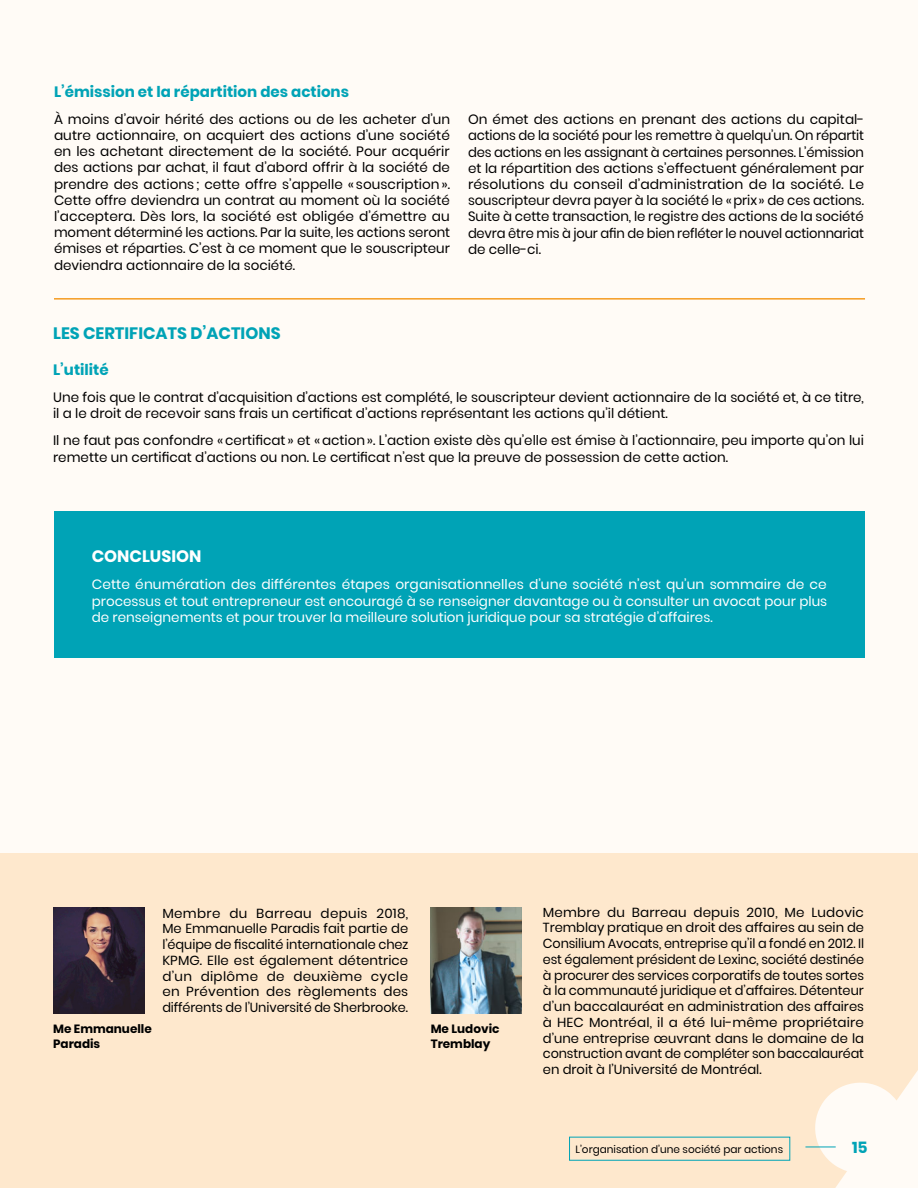
<style>
.page{position:relative;width:918px;height:1188px;background:#fffbf6}
.page>*{position:absolute;margin:0;border:0;box-sizing:border-box;transform-origin:0 0}
.t1{font:700 16.5px "Poppins";color:#00a3b6}
.t2{font:700 16.5px "Poppins";color:#fff}
.t3{font:700 15.75px "Poppins";color:#00a3b6}
.t4{font:700 15px "Poppins";color:#00a3b6}
.t5{font:13.5px/16.2px "Poppins";color:#000;text-align:justify}
.t6{font:13.5px/16.2px "Poppins";color:#fff;text-align:justify}
.t7{font:13.2px/15.8px "Poppins";letter-spacing:-.01em;color:#000;text-align:justify}
.t8{font:700 12px/14.4px "Poppins";color:#000}
.t9{font:10.5px "Poppins";color:#000}
</style>
<div class="page">
<div style="left:54px;top:511px;width:810px;height:147px;background:#00a3b6"></div>
<div style="left:756px;top:853px;width:162px;height:173px;background:#fee8cd"></div>
<svg style="left:778px;top:1026px;width:140px;height:162px;fill:#fee8cd"></svg>
<div style="left:0;top:853px;width:778px;height:335px;background:#fee8cd"></div>
<img style="left:431px;top:907px;width:90px;height:107px">
<img style="left:54px;top:907px;width:90px;height:107px">
<hr style="left:805px;top:1147px;width:31px;height:1px;background:#00a3b6">
<hr style="left:54px;top:298px;width:811px;height:2px;background:#f59b21">
<p class="t4" style="left:54px;top:83px;width:297px">L’émission et la répartition des actions</p>
<p class="t5" style="left:54px;top:111px;width:398px">À moins d’avoir hérité des actions ou de les acheter d’un autre actionnaire, on acquiert des actions d’une société en les achetant directement de la société. Pour acquérir des actions par achat, il faut d’abord offrir à la société de prendre des actions; cette offre s’appelle « souscription».<br>Cette offre deviendra un contrat au moment où la société l’acceptera. Dès lors, la société est obligée d’émettre au moment déterminé les actions. Par la suite, les actions seront émises et réparties. C’est à ce moment que le souscripteur deviendra actionnaire de la société.</p>
<p class="t5" style="left:468px;top:111px;width:398px">On émet des actions en prenant des actions du capital&shy;actions de la société pour les remettre à quelqu’un. On répartit des actions en les assignant à certaines personnes. L’émission et la répartition des actions s’effectuent généralement par résolutions du conseil d’administration de la société. Le souscripteur devra payer à la société le «prix» de ces actions.<br>Suite à cette transaction, le registre des actions de la société devra être mis à jour afin de bien refléter le nouvel actionnariat de celle-ci.</p>
<p class="t1" style="left:53px;top:324px;width:229px">LES CERTIFICATS D’ACTIONS</p>
<p class="t4" style="left:53px;top:361px;width:57px">L’utilité</p>
<p class="t5" style="left:53px;top:389px;width:812px">Une fois que le contrat d’acquisition d’actions est complété, le souscripteur devient actionnaire de la société et, à ce titre, il a le droit de recevoir sans frais un certificat d’actions représentant les actions qu’il détient.</p>
<p class="t5" style="left:53px;top:433px;width:812px">Il ne faut pas confondre «certificat » et «action». L’action existe dès qu’elle est émise à l’actionnaire, peu importe qu’on lui remette un certificat d’actions ou non. Le certificat n’est que la preuve de possession de cette action.</p>
<p class="t2" style="left:92px;top:547px;width:111px">CONCLUSION</p>
<p class="t6" style="left:92px;top:577px;width:737px">Cette énumération des différentes étapes organisationnelles d’une société n’est qu’un sommaire de ce processus et tout entrepreneur est encouragé à se renseigner davantage ou à consulter un avocat pour plus de renseignements et pour trouver la meilleure solution juridique pour sa stratégie d’affaires.</p>
<p class="t8" style="left:53px;top:1022px;width:100px">Me Emmanuelle<br>Paradis</p>
<p class="t7" style="left:162px;top:905px;width:247px">Membre du Barreau depuis 2018, Me Emmanuelle Paradis fait partie de l’équipe de fiscalité internationale chez KPMG. Elle est également détentrice d’un diplôme de deuxième cycle en Prévention des règlements des différents de l’Université de Sherbrooke.</p>
<p class="t8" style="left:431px;top:1022px;width:70px">Me Ludovic<br>Tremblay</p>
<p class="t7" style="left:543px;top:904px;width:323px">Membre du Barreau depuis 2010, Me Ludovic Tremblay pratique en droit des affaires au sein de Consilium Avocats, entreprise qu’il a fondé en 2012. Il est également président de Lexinc, société destinée à procurer des services corporatifs de toutes sortes à la communauté juridique et d’affaires. Détenteur d’un baccalauréat en administration des affaires à HEC Montréal, il a été lui-même propriétaire d’une entreprise œuvrant dans le domaine de la construction avant de compléter son baccalauréat en droit à l’Université de Montréal.</p>
<p class="t9" style="left:576px;top:1143px;width:209px">L’organisation d’une société par actions</p>
<p class="t3" style="left:852px;top:1139px;width:17px">15</p>
</div>
